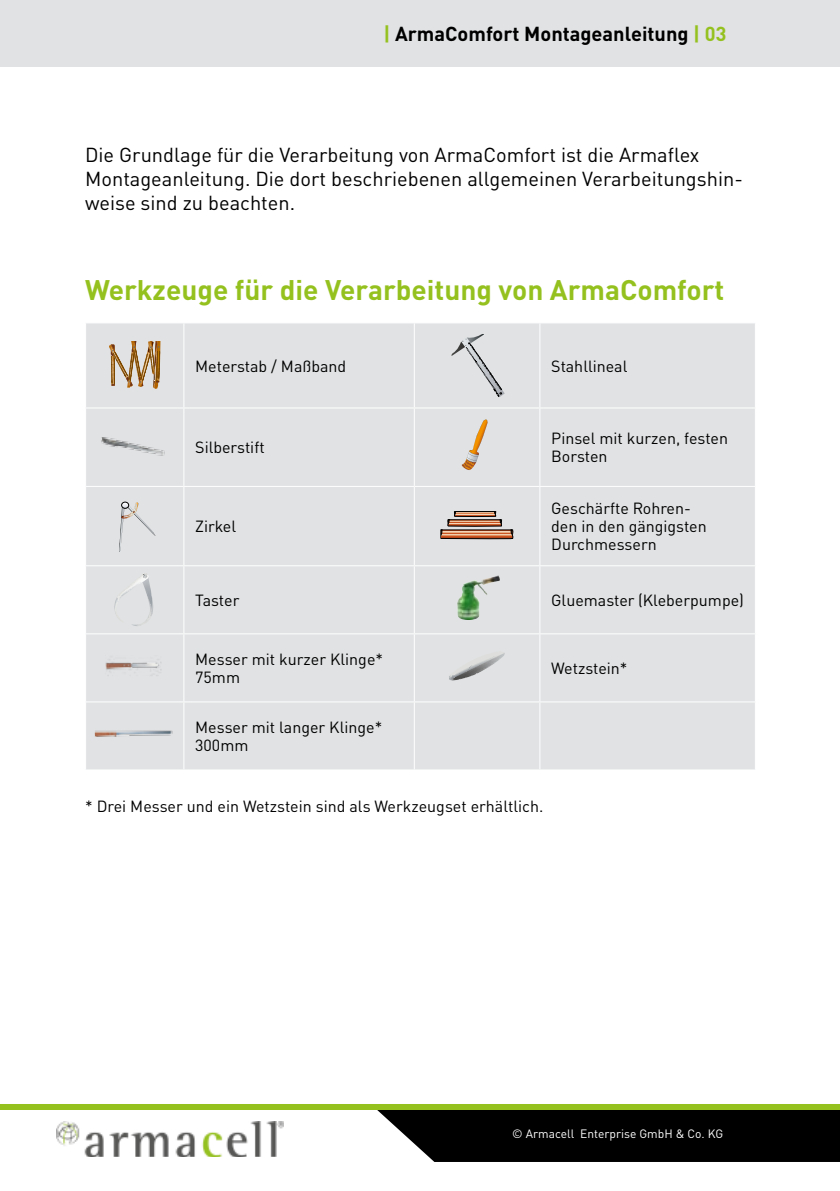
<style>
.page{position:relative;width:840px;height:1191px;background:#fff}
.page>*{position:absolute;margin:0;border:0;box-sizing:border-box;transform-origin:0 0}
.t1{font:700 28px "DIN Pro";color:#95c11f}
.t2{font:20px/24px "DIN Pro";color:#000}
.t3{font:700 20px "DIN Pro";color:#000}
.t4{font:16px/18px "DIN Pro";color:#000}
.t5{font:12px "DIN Pro";color:#fff}
.s1{color:#95c11f}
</style>
<div class="page">
<div style="left:377px;top:1110px;width:462px;height:52px;background:#000"></div>
<img style="left:57px;top:1121px;width:226px;height:36px">
<div style="left:86px;top:323px;width:668px;height:446px;background:#e0e2e3"></div>
<hr style="left:183px;top:323px;width:1px;height:84px;background:#fff">
<hr style="left:413px;top:323px;width:1px;height:84px;background:#fff">
<hr style="left:539px;top:323px;width:1px;height:84px;background:#fff">
<hr style="left:85px;top:407px;width:99px;height:1px;background:#fff">
<hr style="left:184px;top:407px;width:230px;height:1px;background:#fff">
<hr style="left:183px;top:408px;width:1px;height:78px;background:#fff">
<hr style="left:414px;top:407px;width:125px;height:1px;background:#fff">
<hr style="left:413px;top:408px;width:1px;height:78px;background:#fff">
<hr style="left:539px;top:407px;width:216px;height:1px;background:#fff">
<hr style="left:539px;top:408px;width:1px;height:78px;background:#fff">
<hr style="left:85px;top:486px;width:99px;height:1px;background:#fff">
<hr style="left:184px;top:486px;width:230px;height:1px;background:#fff">
<hr style="left:183px;top:487px;width:1px;height:78px;background:#fff">
<hr style="left:414px;top:486px;width:125px;height:1px;background:#fff">
<hr style="left:413px;top:487px;width:1px;height:78px;background:#fff">
<hr style="left:539px;top:486px;width:216px;height:1px;background:#fff">
<hr style="left:539px;top:487px;width:1px;height:78px;background:#fff">
<hr style="left:85px;top:565px;width:99px;height:1px;background:#fff">
<hr style="left:184px;top:565px;width:230px;height:1px;background:#fff">
<hr style="left:183px;top:566px;width:1px;height:67px;background:#fff">
<hr style="left:414px;top:565px;width:125px;height:1px;background:#fff">
<hr style="left:413px;top:566px;width:1px;height:67px;background:#fff">
<hr style="left:539px;top:565px;width:216px;height:1px;background:#fff">
<hr style="left:539px;top:566px;width:1px;height:67px;background:#fff">
<hr style="left:85px;top:633px;width:99px;height:1px;background:#fff">
<hr style="left:184px;top:633px;width:230px;height:1px;background:#fff">
<hr style="left:183px;top:634px;width:1px;height:67px;background:#fff">
<hr style="left:414px;top:633px;width:125px;height:1px;background:#fff">
<hr style="left:413px;top:634px;width:1px;height:67px;background:#fff">
<hr style="left:539px;top:633px;width:216px;height:1px;background:#fff">
<hr style="left:539px;top:634px;width:1px;height:67px;background:#fff">
<hr style="left:85px;top:701px;width:99px;height:1px;background:#fff">
<hr style="left:184px;top:701px;width:230px;height:1px;background:#fff">
<hr style="left:183px;top:702px;width:1px;height:67px;background:#fff">
<hr style="left:414px;top:701px;width:125px;height:1px;background:#fff">
<hr style="left:413px;top:702px;width:1px;height:67px;background:#fff">
<hr style="left:539px;top:701px;width:216px;height:1px;background:#fff">
<hr style="left:539px;top:702px;width:1px;height:67px;background:#fff">
<svg style="left:110px;top:342px;width:49px;height:49px;background:#c3ae93"></svg>
<div style="left:108px;top:340px;width:53px;height:54px;border:1px solid #e0e2e3"></div>
<svg style="left:450px;top:334px;width:54px;height:62px;background:#cfd1d3"></svg>
<div style="left:444px;top:332px;width:65px;height:66px;border:1px solid #e0e2e3"></div>
<img style="left:100px;top:431px;width:69px;height:32px">
<div style="left:98px;top:429px;width:73px;height:36px;border:1px solid #e0e2e3"></div>
<svg style="left:448px;top:416px;width:57px;height:62px;background:#ded8d0"></svg>
<div style="left:446px;top:414px;width:61px;height:66px;border:1px solid #e0e2e3"></div>
<svg style="left:110px;top:500px;width:49px;height:52px;background:#d9dadb"></svg>
<div style="left:108px;top:498px;width:53px;height:56px;border:1px solid #e0e2e3"></div>
<svg style="left:440px;top:511px;width:73px;height:28px;background:#b28c78"></svg>
<div style="left:438px;top:504px;width:77px;height:44px;border:1px solid #e0e2e3"></div>
<svg style="left:114px;top:574px;width:39px;height:52px;background:#dcdedf"></svg>
<div style="left:110px;top:572px;width:49px;height:56px;border:1px solid #e0e2e3"></div>
<img style="left:456px;top:575px;width:43px;height:45px">
<div style="left:449px;top:573px;width:56px;height:54px;border:1px solid #e0e2e3"></div>
<img style="left:107px;top:657px;width:55px;height:21px">
<div style="left:105px;top:655px;width:59px;height:25px;border:1px solid #e0e2e3"></div>
<svg style="left:449px;top:651px;width:55px;height:30px;background:#cbcdcd"></svg>
<div style="left:447px;top:646px;width:59px;height:43px;border:1px solid #e0e2e3"></div>
<img style="left:96px;top:725px;width:78px;height:22px">
<div style="left:94px;top:723px;width:82px;height:26px;border:1px solid #e0e2e3"></div>
<div style="left:0;top:0;width:839px;height:66px;background:#e0e2e3"></div>
<div style="left:0;top:1104px;width:839px;height:6px;background:#95c11f"></div>
<p class="t3" style="left:383px;top:17px;width:344px"><span class="s1">|</span> ArmaComfort Montageanleitung <span class="s1">| 03</span></p>
<p class="t2" style="left:85px;top:141px;width:658px">Die Grundlage für die Verarbeitung von ArmaComfort ist die Armaflex<br>Montageanleitung. Die dort beschriebenen allgemeinen Verarbeitungshin&shy;weise sind zu beachten.</p>
<h1 class="t1" style="left:85px;top:266px;width:640px">Werkzeuge für die Verarbeitung von ArmaComfort</h1>
<p class="t4" style="left:195px;top:355px;width:152px">Meterstab / Maßband</p>
<p class="t4" style="left:551px;top:355px;width:78px">Stahllineal</p>
<p class="t4" style="left:195px;top:437px;width:71px">Silberstift</p>
<p class="t4" style="left:551px;top:428px;width:178px">Pinsel mit kurzen, festen<br>Borsten</p>
<p class="t4" style="left:195px;top:516px;width:42px">Zirkel</p>
<p class="t4" style="left:551px;top:498px;width:157px">Geschärfte Rohren&shy;den in den gängigsten<br>Durchmessern</p>
<p class="t4" style="left:195px;top:589px;width:46px">Taster</p>
<p class="t4" style="left:551px;top:589px;width:194px">Gluemaster (Kleberpumpe)</p>
<p class="t4" style="left:195px;top:648px;width:189px">Messer mit kurzer Klinge*<br>75mm</p>
<p class="t4" style="left:551px;top:657px;width:78px">Wetzstein*</p>
<p class="t4" style="left:195px;top:716px;width:188px">Messer mit langer Klinge*<br>300mm</p>
<p class="t4" style="left:85px;top:796px;width:459px">* Drei Messer und ein Wetzstein sind als Werkzeugset erhältlich.</p>
<p class="t5" style="left:512px;top:1124px;width:212px">© Armacell Enterprise GmbH &amp; Co. KG</p>
</div>
